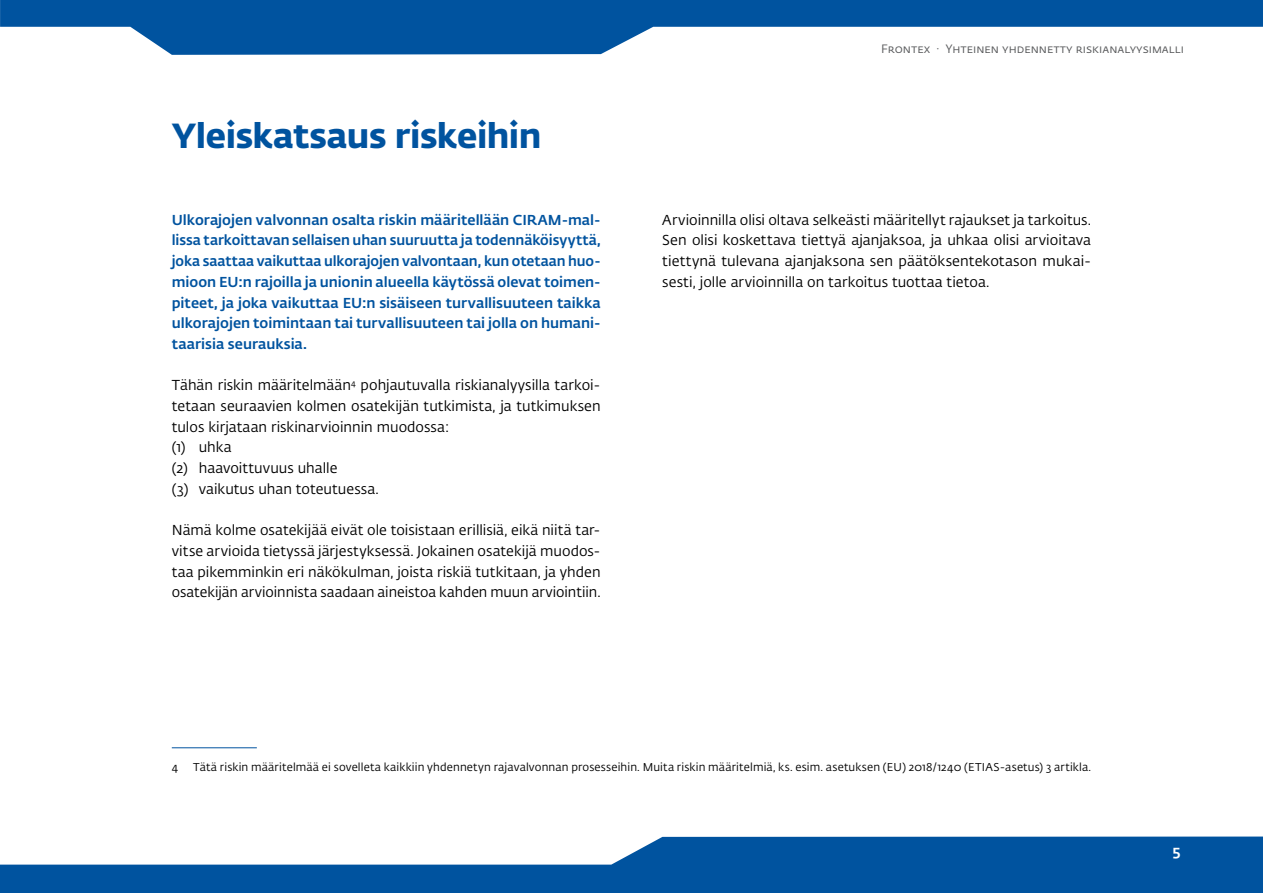
<style>
.page{position:relative;width:1263px;height:893px;background:#fff}
.page>*{position:absolute;margin:0;border:0;box-sizing:border-box;transform-origin:0 0}
.t1{font:700 34.5px "Fedra Sans Pro";letter-spacing:-.01em;color:#00539f}
.t2{font:500 15px "Fedra Sans Pro";color:#fff}
.t3{font:14.25px/20.7px "Fedra Sans Pro";color:#000;text-align:justify}
.t4{font:500 14.25px/20.7px "Fedra Sans Pro";color:#00539f;text-align:justify}
.t5{font:12px "Fedra Sans Pro";color:#58595b}
.t6{font:11.25px "Fedra Sans Pro";letter-spacing:.01em;color:#000}
</style>
<div class="page">
<svg style="left:0;top:836px;width:1263px;height:57px;fill:#00539f"></svg>
<svg style="left:0;top:0;width:1263px;height:55px;fill:#00539f"></svg>
<hr style="left:172px;top:747px;width:85px;height:1px;background:#00539f">
<h1 class="t1" style="left:172px;top:108px;width:371px">Yleiskatsaus riskeihin</h1>
<p class="t4" style="left:172px;top:208px;width:430px">Ulkorajojen valvonnan osalta riskin määritellään CIRAM-mal&shy;lissa tarkoittavan sellaisen uhan suuruutta ja todennäköisyyttä, joka saattaa vaikuttaa ulkorajojen valvontaan, kun otetaan huo&shy;mioon EU:n rajoilla ja unionin alueella käytössä olevat toimen&shy;piteet, ja joka vaikuttaa EU:n sisäiseen turvallisuuteen taikka ulkorajojen toimintaan tai turvallisuuteen tai jolla on humani&shy;taarisia seurauksia.</p>
<p class="t3" style="left:172px;top:374px;width:430px;text-align:left">Tähän riskin määritelmään<sup>4</sup> pohjautuvalla riskianalyysilla tarkoi&shy;tetaan seuraavien kolmen osatekijän tutkimista, ja tutkimuksen tulos kirjataan riskinarvioinnin muodossa:<br>(1) uhka<br>(2) haavoittuvuus uhalle<br>(3) vaikutus uhan toteutuessa.</p>
<p class="t3" style="left:172px;top:519px;width:430px">Nämä kolme osatekijää eivät ole toisistaan erillisiä, eikä niitä tar&shy;vitse arvioida tietyssä järjestyksessä. Jokainen osatekijä muodos&shy;taa pikemminkin eri näkökulman, joista riskiä tutkitaan, ja yhden osatekijän arvioinnista saadaan aineistoa kahden muun arviointiin.</p>
<p class="t5" style="left:881px;top:41px;width:304px">Frontex · Yhteinen yhdennetty riskianalyysimalli</p>
<p class="t3" style="left:662px;top:209px;width:430px">Arvioinnilla olisi oltava selkeästi määritellyt rajaukset ja tarkoitus.<br>Sen olisi koskettava tiettyä ajanjaksoa, ja uhkaa olisi arvioitava tiettynä tulevana ajanjaksona sen päätöksentekotason mukai&shy;sesti, jolle arvioinnilla on tarkoitus tuottaa tietoa.</p>
<p class="t6" style="left:172px;top:759px;width:8px">4</p>
<p class="t6" style="left:193px;top:759px;width:900px">Tätä riskin määritelmää ei sovelleta kaikkiin yhdennetyn rajavalvonnan prosesseihin. Muita riskin määritelmiä, ks. esim. asetuksen (EU) 2018/1240 (ETIAS-asetus) 3 artikla.</p>
<p class="t2" style="left:1172px;top:839px;width:10px">5</p>
</div>
